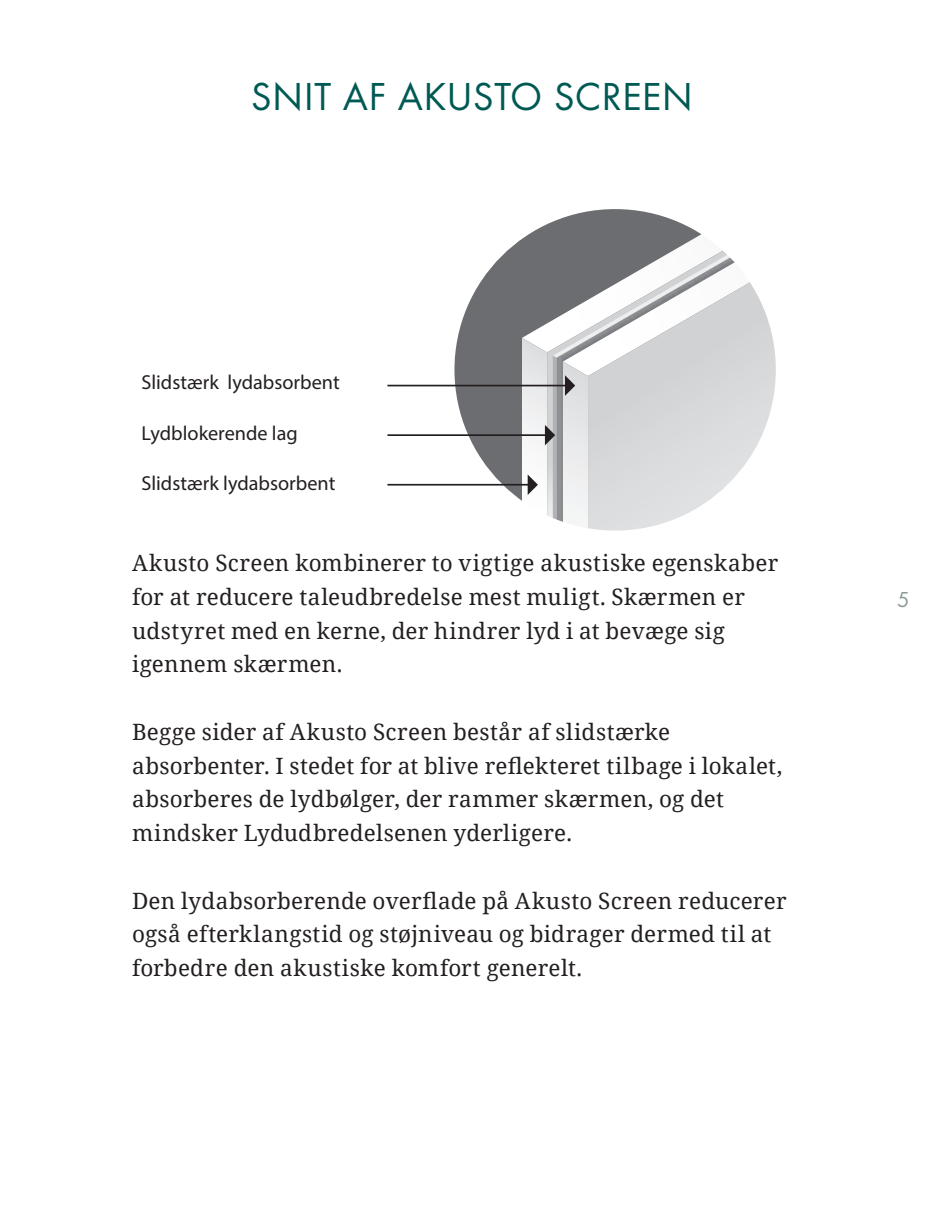
<style>
.page{position:relative;width:944px;height:1206px;background:#fff}
.page>*{position:absolute;margin:0;border:0;box-sizing:border-box;transform-origin:0 0}
.t1{font:40.5px "Futura Boo";letter-spacing:.02em;color:#005953}
.t2{font:22.5px/33.8px "Noto Serif";letter-spacing:.01em;color:#231f20}
.t3{font:22.5px "Futura Boo";color:#8b9c98}
.t4{font:20.25px "Futura";color:#231f20}
</style>
<div class="page">
<div style="left:453px;top:208px;width:324px;height:323px;background:#6c6d70;border-radius:50%"></div>
<hr style="left:387px;top:484px;width:142px;height:1px;background:#231f20">
<hr style="left:387px;top:434px;width:159px;height:2px;background:#231f20">
<hr style="left:387px;top:385px;width:179px;height:1px;background:#231f20">
<svg style="left:522px;top:208px;width:255px;height:323px"></svg>
<h1 class="t1" style="left:251px;top:72px;width:443px">SNIT AF AKUSTO SCREEN</h1>
<p class="t4" style="left:141px;top:370px;width:200px">Slidstærk lydabsorbent</p>
<p class="t4" style="left:141px;top:420px;width:158px">Lydblokerende lag</p>
<p class="t4" style="left:141px;top:471px;width:195px">Slidstærk lydabsorbent</p>
<p class="t2" style="left:132px;top:545px;width:648px">Akusto Screen kombinerer to vigtige akustiske egenskaber for at reducere taleudbredelse mest muligt. Skærmen er udstyret med en kerne, der hindrer lyd i at bevæge sig igennem skærmen.</p>
<p class="t2" style="left:132px;top:714px;width:652px">Begge sider af Akusto Screen består af slidstærke absorbenter. I stedet for at blive reflekteret tilbage i lokalet, absorberes de lydbølger, der rammer skærmen, og det mindsker Lydudbredelsenen yderligere.</p>
<p class="t2" style="left:132px;top:882px;width:656px">Den lydabsorberende overflade på Akusto Screen reducerer også efterklangstid og støjniveau og bidrager dermed til at forbedre den akustiske komfort generelt.</p>
<p class="t3" style="left:897px;top:586px;width:14px">5</p>
</div>
